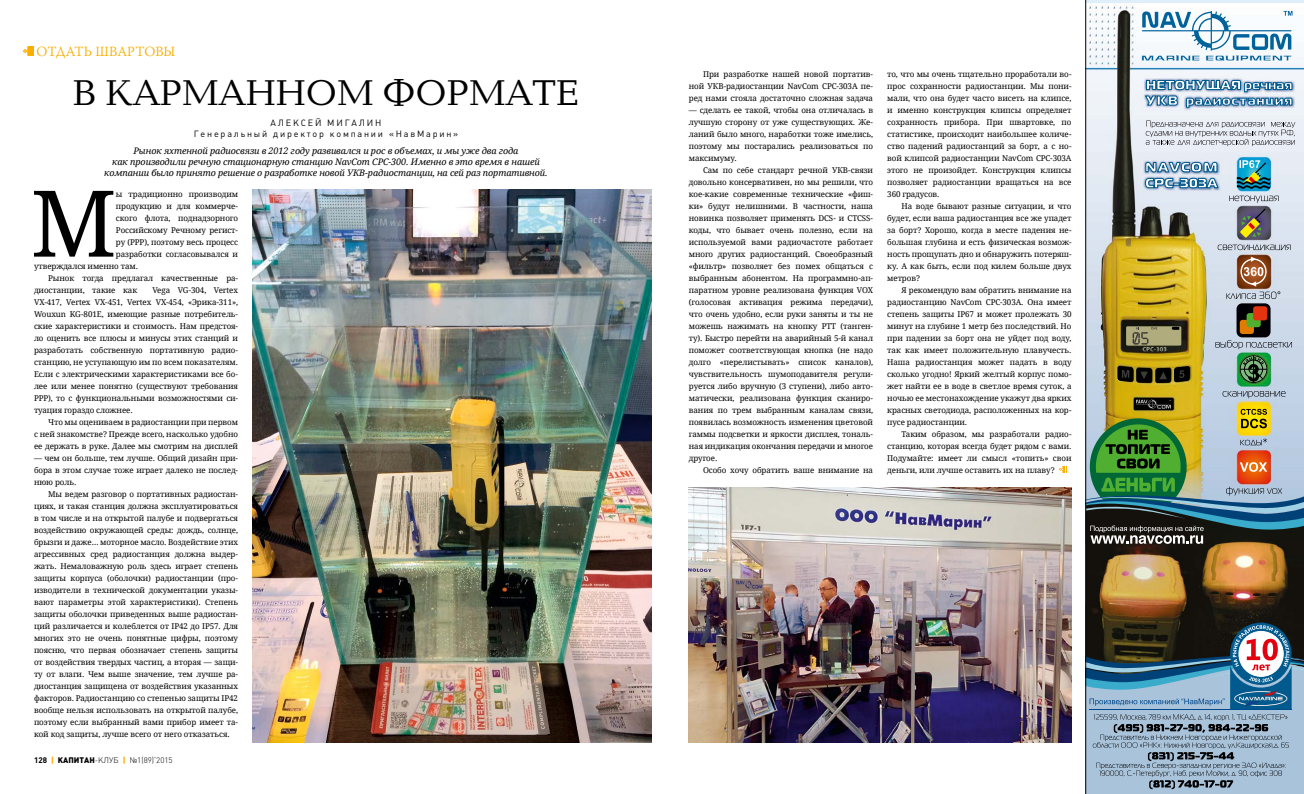
<style>
.page{position:relative;width:1304px;height:794px;background:#fff}
.page>*{position:absolute;margin:0;border:0;box-sizing:border-box;transform-origin:0 0}
.t1{font:92px "Droid Serif";color:#000}
.t2{font:37px "Baltica C";color:#000}
.t3{font:300 14px "Warnock Pro";color:#f9ae00}
.t4{font:italic 9px/11px "Droid Serif";letter-spacing:-.01em;color:#000;text-align:center}
.t5{font:9px/10.8px "Plumb";letter-spacing:.2em;color:#000;text-align:center}
.t6{font:8px/12px "Droid Serif";letter-spacing:-.01em;color:#000;text-align:justify}
.t7{font:300 8px "Plumb";color:#000}
.s1{font-weight:700}
.s2{font-weight:900;color:#f9ae00}
.s3{font-family:"Plumb Soft";font-weight:900}
</style>
<div class="page">
<svg style="left:1059px;top:466px;width:8px;height:7px"></svg>
<img style="left:252px;top:190px;width:400px;height:553px">
<svg style="left:23px;top:46px;width:10px;height:10px"></svg>
<img style="left:689px;top:488px;width:382px;height:255px">
<img style="left:1085px;top:0;width:219px;height:794px">
<h3 class="t3" style="left:37px;top:43px;width:140px">ОТДАТЬ ШВАРТОВЫ</h3>
<h2 class="t2" style="left:73px;top:74px;width:508px">В КАРМАННОМ ФОРМАТЕ</h2>
<p class="t5" style="left:194px;top:118px;width:266px">АЛЕКСЕЙ МИГАЛИН<br>Генеральный директор компании «НавМарин»</p>
<p class="t4" style="left:104px;top:145px;width:445px">Рынок яхтенной радиосвязи в 2012 году развивался и рос в объемах, и мы уже два года<br>как производили речную стационарную станцию NavCom СРС-300. Именно в это время в нашей компании было принято решение о разработке новой УКВ-радиостанции, на сей раз портативной.</p>
<h1 class="t1" style="left:31px;top:166px;width:88px">М</h1>
<p class="t6" style="left:116px;top:188px;width:124px">ы традиционно производим</p>
<p class="t6" style="left:116px;top:200px;width:124px">продукцию и для коммерче-</p>
<p class="t6" style="left:116px;top:212px;width:124px">ского флота, поднадзорного</p>
<p class="t6" style="left:116px;top:224px;width:124px">Российскому Речному регист-</p>
<p class="t6" style="left:116px;top:236px;width:124px">ру (РРР), поэтому весь процесс</p>
<p class="t6" style="left:116px;top:248px;width:124px">разработки согласовывался и</p>
<p class="t6" style="left:34px;top:260px;width:106px">утверждался именно там.</p>
<p class="t6" style="left:48px;top:272px;width:191px">Рынок тогда предлагал качественные ра-</p>
<p class="t6" style="left:34px;top:284px;width:105px">диостанции, такие как</p>
<p class="t6" style="left:34px;top:284px;width:206px;text-indent:118px">Vega VG-304, Vertex VX-417, Vertex VX-451, Vertex VX-454, «Эрика-311», Wouxun KG-801E, имеющие разные потребитель&shy;ские характеристики и стоимость. Нам предстоя&shy;ло оценить все плюсы и минусы этих станций и разработать собственную портативную радио&shy;станцию, не уступающую им по всем показателям.<br>Если с электрическими характеристиками все бо&shy;лее или менее понятно (существуют требования РРР), то с функциональными возможностями си&shy;туация гораздо сложнее.</p>
<p class="t6" style="left:34px;top:416px;width:206px;text-indent:14px">Что мы оцениваем в радиостанции при первом с ней знакомстве? Прежде всего, насколько удобно ее держать в руке. Далее мы смотрим на дисплей</p>
<p class="t6" style="left:34px;top:452px;width:206px">— чем он больше, тем лучше. Общий дизайн при&shy;бора в этом случае тоже играет далеко не послед&shy;нюю роль.</p>
<p class="t6" style="left:34px;top:488px;width:206px;text-indent:14px">Мы ведем разговор о портативных радиостан&shy;циях, и такая станция должна эксплуатироваться в том числе и на открытой палубе и подвергаться воздействию окружающей среды: дождь, солнце, брызги и даже… моторное масло. Воздействие этих агрессивных сред радиостанция должна выдер&shy;жать. Немаловажную роль здесь играет степень защиты корпуса (оболочки) радиостанции (про&shy;изводители в технической документации указы&shy;вают параметры этой характеристики). Степень защиты оболочки приведенных выше радиостан&shy;ций различается и колеблется от IP42 до IP57. Для многих это не очень понятные цифры, поэтому поясню, что первая обозначает степень защиты от воздействия твердых частиц, а вторая — защи&shy;ту от влаги. Чем выше значение, тем лучше ра&shy;диостанция защищена от воздействия указанных факторов. Радиостанцию со степенью защиты IP42 вообще нельзя использовать на открытой палубе, поэтому если выбранный вами прибор имеет та&shy;кой код защиты, лучше всего от него отказаться.</p>
<p class="t7" style="left:34px;top:756px;width:140px"><span class="s1">128</span> <span class="s2">|</span> <span class="s3">КАПИТАН</span>-КЛУБ <span class="s2">|</span> №1(89)’2015</p>
<p class="t6" style="left:689px;top:68px;width:186px;text-indent:14px">При разработке нашей новой портатив&shy;ной УКВ-радиостанции NavCom СРС-303А пе&shy;ред нами стояла достаточно сложная задача</p>
<p class="t6" style="left:689px;top:104px;width:186px">— сделать ее такой, чтобы она отличалась в лучшую сторону от уже существующих. Же&shy;ланий было много, наработки тоже имелись, поэтому мы постарались реализоваться по максимуму.</p>
<p class="t6" style="left:689px;top:164px;width:186px;text-indent:14px">Сам по себе стандарт речной УКВ-связи довольно консервативен, но мы решили, что кое-какие современные технические «фиш&shy;ки» будут нелишними. В частности, наша новинка позволяет применять DCS- и CTCSS&shy;коды, что бывает очень полезно, если на используемой вами радиочастоте работает много других радиостанций. Своеобразный «фильтр» позволяет без помех общаться с выбранным абонентом. На программно-ап&shy;паратном уровне реализована функция VOX (голосовая активация режима передачи), что очень удобно, если руки заняты и ты не можешь нажимать на кнопку PTT (танген&shy;ту). Быстро перейти на аварийный 5-й канал поможет соответствующая кнопка (не надо долго «перелистывать» список каналов), чувствительность шумоподавителя регули&shy;руется либо вручную (3 ступени), либо авто&shy;матически, реализована функция сканиро&shy;вания по трем выбранным каналам связи, появилась возможность изменения цветовой гаммы подсветки и яркости дисплея, тональ&shy;ная индикация окончания передачи и многое другое.</p>
<p class="t6" style="left:703px;top:464px;width:172px">Особо хочу обратить ваше внимание на</p>
<p class="t6" style="left:887px;top:68px;width:186px">то, что мы очень тщательно проработали во&shy;прос сохранности радиостанции. Мы пони&shy;мали, что она будет часто висеть на клипсе, и именно конструкция клипсы определяет сохранность прибора. При швартовке, по статистике, происходит наибольшее количе&shy;ство падений радиостанций за борт, а с но&shy;вой клипсой радиостанции NavCom СРС-303А этого не произойдет. Конструкция клипсы позволяет радиостанции вращаться на все 360 градусов.</p>
<p class="t6" style="left:887px;top:200px;width:186px;text-indent:14px">На воде бывают разные ситуации, и что будет, если ваша радиостанция все же упадет за борт? Хорошо, когда в месте падения не&shy;большая глубина и есть физическая возмож&shy;ность прощупать дно и обнаружить потеряш&shy;ку. А как быть, если под килем больше двух метров?</p>
<p class="t6" style="left:887px;top:284px;width:186px;text-indent:14px">Я рекомендую вам обратить внимание на радиостанцию NavCom СРС-303А. Она имеет степень защиты IP67 и может пролежать 30 минут на глубине 1 метр без последствий. Но при падении за борт она не уйдет под воду, так как имеет положительную плавучесть.<br>Наша радиостанция может падать в воду сколько угодно! Яркий желтый корпус помо&shy;жет найти ее в воде в светлое время суток, а ночью ее местонахождение укажут два ярких красных светодиода, расположенных на кор&shy;пусе радиостанции.</p>
<p class="t6" style="left:887px;top:428px;width:186px;text-indent:14px">Таким образом, мы разработали радио&shy;станцию, которая всегда будет рядом с вами.<br>Подумайте: имеет ли смысл «топить» свои деньги, или лучше оставить их на плаву?</p>
</div>
